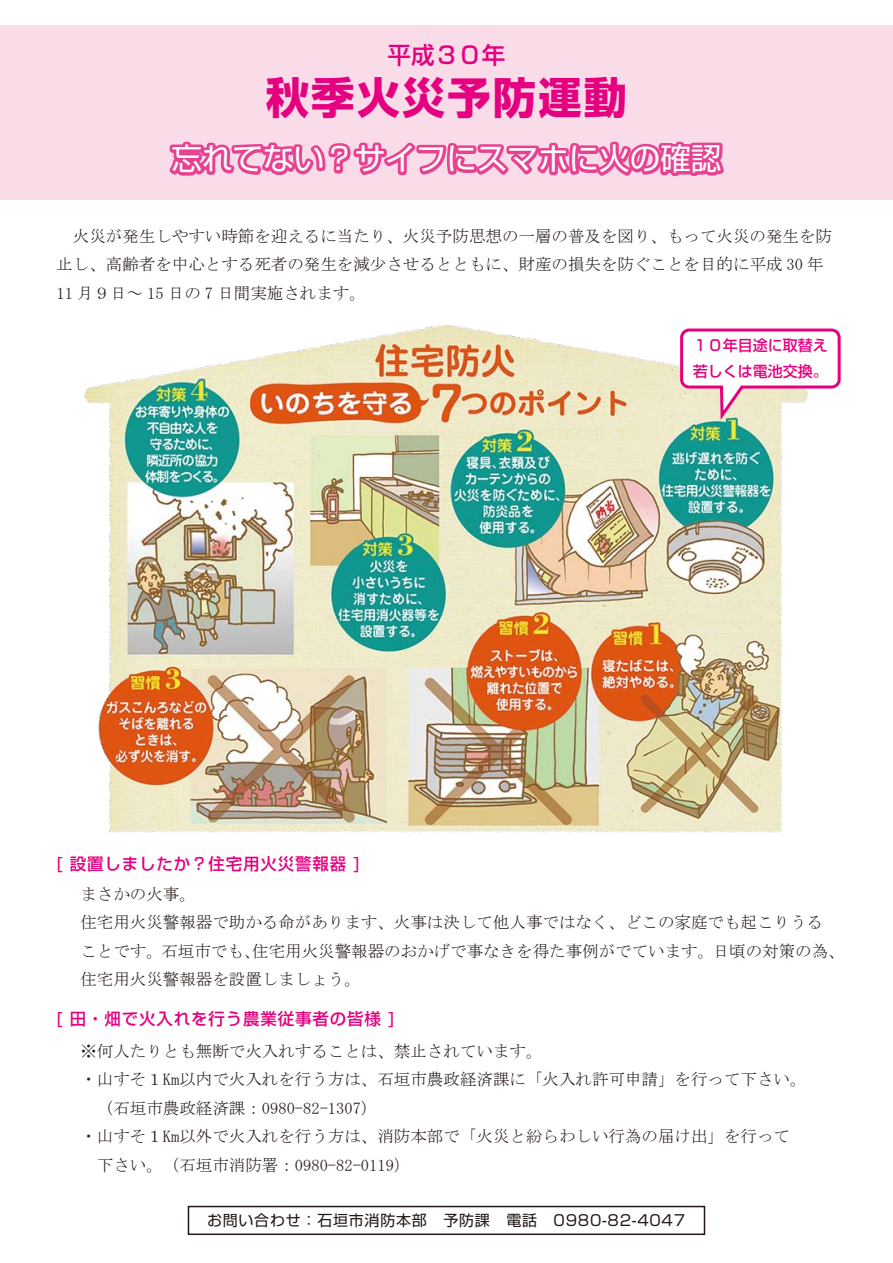
<style>
.page{position:relative;width:893px;height:1263px;background:#fff}
.page>*{position:absolute;margin:0;border:0;box-sizing:border-box;transform-origin:0 0}
.t1{font:700 43.2px "Shin Go Pro";letter-spacing:.05em;color:#e4007f}
.t2{font:30.6px "Shin Go Pro";color:#fff}
.t3{font:500 23.55px "Shin Go Pro";color:#e4007f}
.t4{font:16.5px/28.5px "MS Mincho";color:#221815}
.t5{font:500 16.5px "Shin Go Pro";letter-spacing:.05em;color:#e4007f}
.t6{font:15px "Shin Go Pro";letter-spacing:.05em;color:#221815}
.t7{font:500 15px/26.2px "Shin Go Pro";color:#e4007f}
</style>
<div class="page">
<div style="left:0;top:25px;width:893px;height:175px;background:#fadce9"></div>
<svg style="left:169px;top:141px;width:555px;height:35px"></svg>
<img style="left:84px;top:324px;width:701px;height:509px">
<svg style="left:679px;top:327px;width:162px;height:97px"></svg>
<div style="left:188px;top:1206px;width:517px;height:29px;border:2px solid #221815"></div>
<h3 class="t3" style="left:388px;top:36px;width:119px">平成３０年</h3>
<h1 class="t1" style="left:266px;top:63px;width:363px">秋季火災予防運動</h1>
<h2 class="t2" style="left:171px;top:134px;width:552px">忘れてない？サイフにスマホに火の確認</h2>
<p class="t4" style="left:56px;top:222px;width:777px">　火災が発生しやすい時節を迎えるに当たり、火災予防思想の一層の普及を図り、もって火災の発生を防止し、高齢者を中心とする死者の発生を減少させるとともに、財産の損失を防ぐことを目的に平成 30 年<br>11 月９日～ 15 日の 7 日間実施されます。</p>
<p class="t5" style="left:56px;top:850px;width:307px">[ 設置しましたか？住宅用火災警報器 ]</p>
<p class="t7" style="left:693px;top:330px;width:136px">１０年目途に取替え若しくは電池交換。</p>
<p class="t4" style="left:80px;top:879px;width:766px">まさかの火事。<br>住宅用火災警報器で助かる命があります、火事は決して他人事ではなく、どこの家庭でも起こりうる<br>ことです。石垣市でも、住宅用火災警報器のおかげで事なきを得た事例がでています。日頃の対策の為、住宅用火災警報器を設置しましょう。</p>
<p class="t5" style="left:56px;top:1005px;width:341px">[ 田・畑で火入れを行う農業従事者の皆様 ]</p>
<p class="t4" style="left:80px;top:1036px;width:727px">※何人たりとも無断で火入れすることは、禁止されています。<br>・山すそ１Km以内で火入れを行う方は、石垣市農政経済課に「火入れ許可申請」を行って下さい。　（石垣市農政経済課：0980-82-1307）<br>・山すそ１Km以外で火入れを行う方は、消防本部で「火災と紛らわしい行為の届け出」を行って　下さい。（石垣市消防署：0980-82-0119）</p>
<p class="t6" style="left:207px;top:1207px;width:480px">お問い合わせ：石垣市消防本部　予防課　電話　0980-82-4047</p>
</div>
